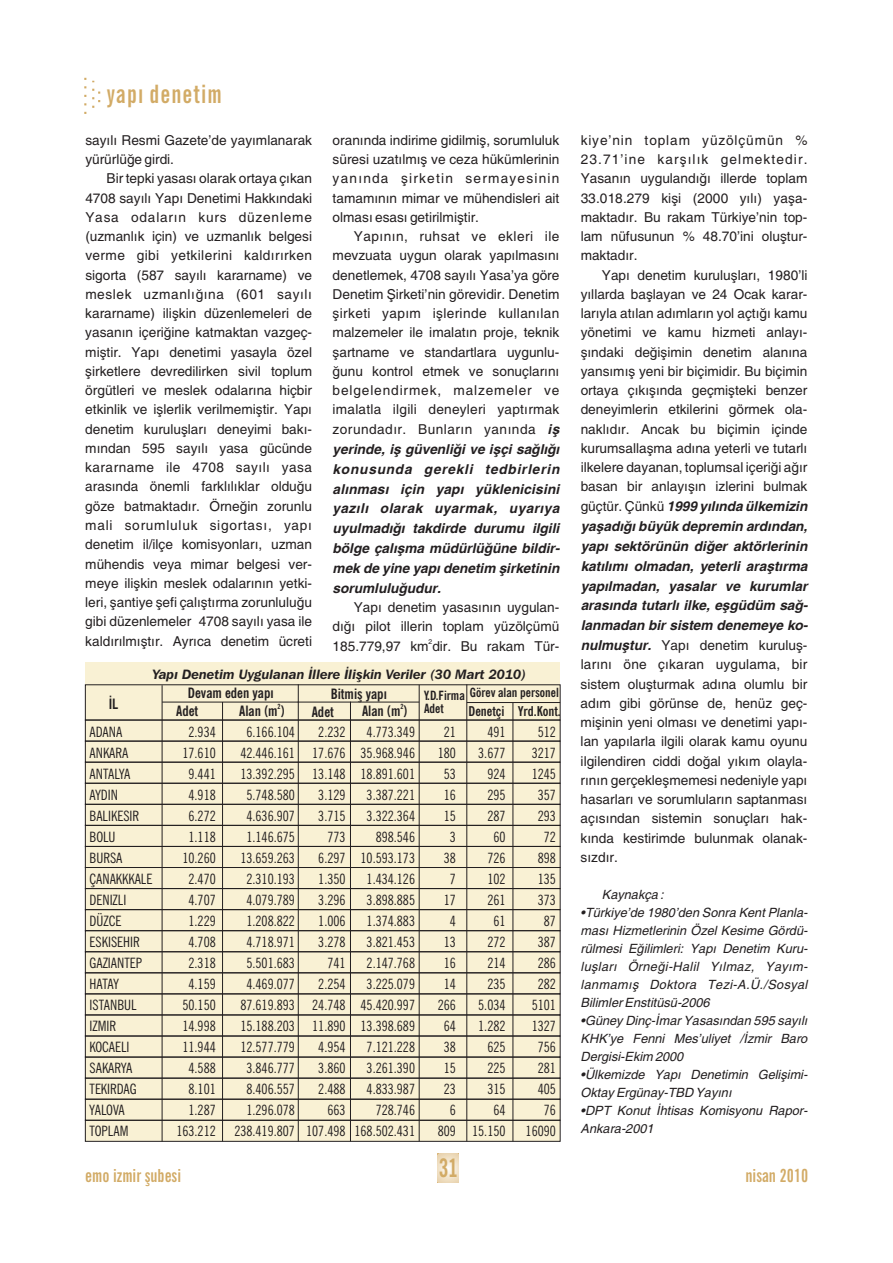
<style>
.page{position:relative;width:893px;height:1263px;background:#fff}
.page>*{position:absolute;margin:0;border:0;box-sizing:border-box;transform-origin:0 0}
.t1{font:700 condensed 25.5px "News Gothic BT";color:#d2ab66;scale:.88 1}
.t2{font:700 extra-condensed 25.35px "News Gothic BT";letter-spacing:.045em;color:#d2ab66}
.t3{font:700 extra-condensed 18px "News Gothic BT";color:#d2ab66}
.t4{font:condensed 14.25px/21px "News Gothic BT";color:#231f20;text-align:right}
.t5{font:700 condensed 14.25px/17.9px "News Gothic BT";color:#231f20}
.t6{font:13.65px/19.2px "Helvetica";color:#231f20;text-align:justify}
.t7{font:italic 700 13.5px "Franklin Gothic IT Cby BT";color:#231f20}
.t8{font:700 condensed 13.5px "News Gothic BT";color:#231f20}
.t9{font:italic 12.75px/18px "Helvetica";color:#231f20;text-align:justify}
.t10{font:700 condensed 12.75px/13.4px "News Gothic BT";color:#231f20}
.t11{font:700 condensed 12.6px "News Gothic BT";color:#231f20}
.t12{font:700 condensed 7.2px "News Gothic BT";color:#231f20}
.t13{font:6.9px "Helvetica";color:#231f20}
.s1{font-weight:700;font-style:italic}
</style>
<div class="page">
<div style="left:85px;top:662px;width:475px;height:479px;background:#f9f1d4"></div>
<svg style="left:84px;top:77px;width:2px;height:37px"></svg>
<svg style="left:92px;top:81px;width:8px;height:27px"></svg>
<svg style="left:438px;top:1154px;width:21px;height:28px"></svg>
<div style="left:85px;top:720px;width:475px;height:21px;border:1px solid #231f20"></div>
<div style="left:85px;top:741px;width:475px;height:21px;border:1px solid #231f20"></div>
<div style="left:85px;top:762px;width:475px;height:21px;border:1px solid #231f20"></div>
<div style="left:85px;top:783px;width:475px;height:21px;border:1px solid #231f20"></div>
<div style="left:85px;top:804px;width:475px;height:21px;border:1px solid #231f20"></div>
<div style="left:85px;top:825px;width:475px;height:21px;border:1px solid #231f20"></div>
<div style="left:85px;top:846px;width:475px;height:22px;border:1px solid #231f20"></div>
<div style="left:85px;top:867px;width:475px;height:22px;border:1px solid #231f20"></div>
<div style="left:85px;top:888px;width:475px;height:22px;border:1px solid #231f20"></div>
<div style="left:85px;top:909px;width:475px;height:22px;border:1px solid #231f20"></div>
<div style="left:85px;top:930px;width:475px;height:22px;border:1px solid #231f20"></div>
<div style="left:85px;top:951px;width:475px;height:22px;border:1px solid #231f20"></div>
<div style="left:85px;top:973px;width:475px;height:21px;border:1px solid #231f20"></div>
<div style="left:85px;top:994px;width:475px;height:21px;border:1px solid #231f20"></div>
<div style="left:85px;top:1015px;width:475px;height:21px;border:1px solid #231f20"></div>
<div style="left:85px;top:1036px;width:475px;height:21px;border:1px solid #231f20"></div>
<div style="left:85px;top:1057px;width:475px;height:21px;border:1px solid #231f20"></div>
<div style="left:85px;top:1078px;width:475px;height:21px;border:1px solid #231f20"></div>
<div style="left:85px;top:1099px;width:475px;height:21px;border:1px solid #231f20"></div>
<div style="left:85px;top:1120px;width:475px;height:21px;border:1px solid #231f20"></div>
<hr style="left:162px;top:685px;width:1px;height:456px;background:#231f20">
<hr style="left:222px;top:702px;width:1px;height:439px;background:#231f20">
<hr style="left:298px;top:684px;width:1px;height:457px;background:#231f20">
<hr style="left:350px;top:702px;width:1px;height:439px;background:#231f20">
<hr style="left:419px;top:685px;width:1px;height:456px;background:#231f20">
<hr style="left:467px;top:684px;width:1px;height:457px;background:#231f20">
<hr style="left:513px;top:702px;width:1px;height:439px;background:#231f20">
<hr style="left:162px;top:702px;width:137px;height:1px;background:#231f20">
<hr style="left:298px;top:702px;width:121px;height:1px;background:#231f20">
<hr style="left:467px;top:702px;width:93px;height:1px;background:#231f20">
<h2 class="t2" style="left:107px;top:84px;width:117px">yapý denetim</h2>
<p class="t6" style="left:85px;top:132px;width:228px">sayýlý Resmi Gazete’de yayýmlanarak yürürlüðe girdi.</p>
<p class="t6" style="left:85px;top:170px;width:228px;text-indent:21px">Bir tepki yasasý olarak ortaya çýkan 4708 sayýlý Yapý Denetimi Hakkýndaki Yasa odalarýn kurs düzenleme (uzmanlýk için) ve uzmanlýk belgesi verme gibi yetkilerini kaldýrýrken sigorta (587 sayýlý kararname) ve meslek uzmanlýðýna (601 sayýlý kararname) iliþkin düzenlemeleri de yasanýn içeriðine katmaktan vazgeç&shy;miþtir. Yapý denetimi yasayla özel þirketlere devredilirken sivil toplum örgütleri ve meslek odalarýna hiçbir etkinlik ve iþlerlik verilmemiþtir. Yapý denetim kuruluþlarý deneyimi baký&shy;mýndan 595 sayýlý yasa gücünde kararname ile 4708 sayýlý yasa arasýnda önemli farklýlýklar olduðu göze batmaktadýr. Örneðin zorunlu mali sorumluluk sigortasý, yapý denetim il/ilçe komisyonlarý, uzman mühendis veya mimar belgesi ver&shy;meye iliþkin meslek odalarýnýn yetki&shy;leri, þantiye þefi çalýþtýrma zorunluluðu gibi düzenlemeler 4708 sayýlý yasa ile kaldýrýlmýþtýr. Ayrýca denetim ücreti</p>
<p class="t6" style="left:333px;top:132px;width:228px">oranýnda indirime gidilmiþ, sorumluluk süresi uzatýlmýþ ve ceza hükümlerinin yanýnda þirketin sermayesinin tamamýnýn mimar ve mühendisleri ait olmasý esasý getirilmiþtir.</p>
<p class="t6" style="left:333px;top:228px;width:229px;text-indent:21px">Yapýnýn, ruhsat ve ekleri ile mevzuata uygun olarak yapýlmasýný denetlemek, 4708 sayýlý Yasa’ya göre Denetim Þirketi’nin görevidir. Denetim þirketi yapým iþlerinde kullanýlan malzemeler ile imalatýn proje, teknik þartname ve standartlara uygunlu&shy;ðunu kontrol etmek ve sonuçlarýný belgelendirmek, malzemeler ve imalatla ilgili deneyleri yaptýrmak zorundadýr. Bunlarýn yanýnda <span class="s1">iþ yerinde, iþ güvenliði ve iþçi saðlýðý konusunda gerekli tedbirlerin alýnmasý için yapý yüklenicisini yazýlý olarak uyarmak, uyarýya uyulmadýðý takdirde durumu ilgili bölge çalýþma müdürlüðüne bildir&shy;mek de yine yapý denetim þirketinin sorumluluðudur.</span></p>
<p class="t6" style="left:333px;top:599px;width:228px;text-align:right">Yapý denetim yasasýnýn uygulan&shy;dýðý pilot illerin toplam yüzölçümü</p>
<p class="t13" style="left:429px;top:639px;width:5px">2</p>
<p class="t6" style="left:333px;top:638px;width:228px">185.779,97 km dir. Bu rakam Tür-</p>
<p class="t5" style="left:109px;top:696px;width:11px">ÝL</p>
<p class="t7" style="left:153px;top:669px;width:375px">Yapý Denetim Uygulanan Ýllere Ýliþkin Veriler (30 Mart 2010)</p>
<p class="t5" style="left:176px;top:685px;width:99px;text-indent:12px">Devam eden yapý<br>Adet</p>
<p class="t12" style="left:278px;top:703px;width:5px">2</p>
<p class="t5" style="left:239px;top:703px;width:47px">Alan (m )</p>
<p class="t5" style="left:312px;top:686px;width:77px;text-indent:19px">Bitmiþ yapý<br>Adet</p>
<p class="t10" style="left:424px;top:690px;width:42px">Y.D.Firma<br>Adet</p>
<p class="t11" style="left:470px;top:687px;width:90px">Görev alan personel</p>
<p class="t12" style="left:400px;top:703px;width:5px">2</p>
<p class="t5" style="left:362px;top:703px;width:47px">Alan (m )</p>
<p class="t8" style="left:469px;top:705px;width:94px">Denetçi Yrd.Kont.</p>
<p class="t4" style="left:90px;top:723px;width:64px;text-align:left">ADANA<br>ANKARA<br>ANTALYA<br>AYDIN<br>BALIKESIR<br>BOLU<br>BURSA<br>ÇANAKKKALE<br>DENIZLI<br>DÜZCE<br>ESKISEHIR<br>GAZIANTEP<br>HATAY<br>ISTANBUL<br>IZMIR<br>KOCAELI<br>SAKARYA<br>TEKIRDAG<br>YALOVA<br>TOPLAM</p>
<p class="t4" style="left:176px;top:723px;width:41px">2.934<br>17.610<br>9.441<br>4.918<br>6.272<br>1.118<br>10.260<br>2.470<br>4.707<br>1.229<br>4.708<br>2.318<br>4.159<br>50.150<br>14.998<br>11.944<br>4.588<br>8.101<br>1.287<br>163.212</p>
<p class="t4" style="left:234px;top:723px;width:62px">6.166.104<br>42.446.161<br>13.392.295<br>5.748.580<br>4.636.907<br>1.146.675<br>13.659.263<br>2.310.193<br>4.079.789<br>1.208.822<br>4.718.971<br>5.501.683<br>4.469.077<br>87.619.893<br>15.188.203<br>12.577.779<br>3.846.777<br>8.406.557<br>1.296.078<br>238.419.807</p>
<p class="t4" style="left:306px;top:723px;width:41px">2.232<br>17.676<br>13.148<br>3.129<br>3.715<br>773<br>6.297<br>1.350<br>3.296<br>1.006<br>3.278<br>741<br>2.254<br>24.748<br>11.890<br>4.954<br>3.860<br>2.488<br>663<br>107.498</p>
<p class="t4" style="left:354px;top:723px;width:62px">4.773.349<br>35.968.946<br>18.891.601<br>3.387.221<br>3.322.364<br>898.546<br>10.593.173<br>1.434.126<br>3.898.885<br>1.374.883<br>3.821.453<br>2.147.768<br>3.225.079<br>45.420.997<br>13.398.689<br>7.121.228<br>3.261.390<br>4.833.987<br>728.746<br>168.502.431</p>
<p class="t4" style="left:438px;top:723px;width:20px">21<br>180<br>53<br>16<br>15<br>3<br>38<br>7<br>17<br>4<br>13<br>16<br>14<br>266<br>64<br>38<br>15<br>23<br>6<br>809</p>
<p class="t4" style="left:472px;top:723px;width:35px">491<br>3.677<br>924<br>295<br>287<br>60<br>726<br>102<br>261<br>61<br>272<br>214<br>235<br>5.034<br>1.282<br>625<br>225<br>315<br>64<br>15.150</p>
<p class="t4" style="left:526px;top:723px;width:32px">512<br>3217<br>1245<br>357<br>293<br>72<br>898<br>135<br>373<br>87<br>387<br>286<br>282<br>5101<br>1327<br>756<br>281<br>405<br>76<br>16090</p>
<p class="t6" style="left:581px;top:132px;width:228px">kiye’nin toplam yüzölçümün % 23.71’ine karþýlýk gelmektedir.<br>Yasanýn uygulandýðý illerde toplam 33.018.279 kiþi (2000 yýlý) yaþa&shy;maktadýr. Bu rakam Türkiye’nin top&shy;lam nüfusunun % 48.70’ini oluþtur&shy;maktadýr.</p>
<p class="t6" style="left:581px;top:266px;width:229px;text-indent:21px">Yapý denetim kuruluþlarý, 1980’li yýllarda baþlayan ve 24 Ocak karar&shy;larýyla atýlan adýmlarýn yol açtýðý kamu yönetimi ve kamu hizmeti anlayý&shy;þýndaki deðiþimin denetim alanýna yansýmýþ yeni bir biçimidir. Bu biçimin ortaya çýkýþýnda geçmiþteki benzer deneyimlerin etkilerini görmek ola&shy;naklýdýr. Ancak bu biçimin içinde kurumsallaþma adýna yeterli ve tutarlý ilkelere dayanan, toplumsal içeriði aðýr basan bir anlayýþýn izlerini bulmak güçtür. Çünkü <span class="s1">1999 yýlýnda ülkemizin yaþadýðý büyük depremin ardýndan, yapý sektörünün diðer aktörlerinin katýlýmý olmadan, yeterli araþtýrma yapýlmadan, yasalar ve kurumlar arasýnda tutarlý ilke, eþgüdüm sað&shy;lanmadan bir sistem denemeye ko&shy;nulmuþtur.</span> Yapý denetim kuruluþ&shy;larýný öne çýkaran uygulama, bir sistem oluþturmak adýna olumlu bir adým gibi görünse de, henüz geç&shy;miþinin yeni olmasý ve denetimi yapý&shy;lan yapýlarla ilgili olarak kamu oyunu ilgilendiren ciddi doðal yýkým olayla&shy;rýnýn gerçekleþmemesi nedeniyle yapý hasarlarý ve sorumlularýn saptanmasý açýsýndan sistemin sonuçlarý hak&shy;kýnda kestirimde bulunmak olanak&shy;sýzdýr.</p>
<p class="t9" style="left:602px;top:887px;width:63px">Kaynakça :</p>
<p class="t9" style="left:581px;top:905px;width:229px">•Türkiye’de 1980’den Sonra Kent Planla&shy;masý Hizmetlerinin Özel Kesime Gördü&shy;rülmesi Eðilimleri: Yapý Denetim Kuru&shy;luþlarý Örneði-Halil Yýlmaz, Yayým&shy;lanmamýþ Doktora Tezi-A.Ü./Sosyal Bilimler Enstitüsü-2006</p>
<p class="t9" style="left:581px;top:1013px;width:228px">•Güney Dinç-Ýmar Yasasýndan 595 sayýlý KHK’ye Fenni Mes’uliyet /Ýzmir Baro Dergisi-Ekim 2000</p>
<p class="t9" style="left:581px;top:1067px;width:229px">•Ülkemizde Yapý Denetimin Geliþimi-<br>Oktay Ergünay-TBD Yayýný</p>
<p class="t9" style="left:581px;top:1103px;width:229px">•DPT Konut Ýhtisas Komisyonu Rapor-<br>Ankara-2001</p>
<h3 class="t3" style="left:85px;top:1168px;width:97px">emo izmir þubesi</h3>
<h1 class="t1" style="left:439px;top:1158px;width:23px">31</h1>
<h3 class="t3" style="left:745px;top:1168px;width:64px">nisan 2010</h3>
</div>
